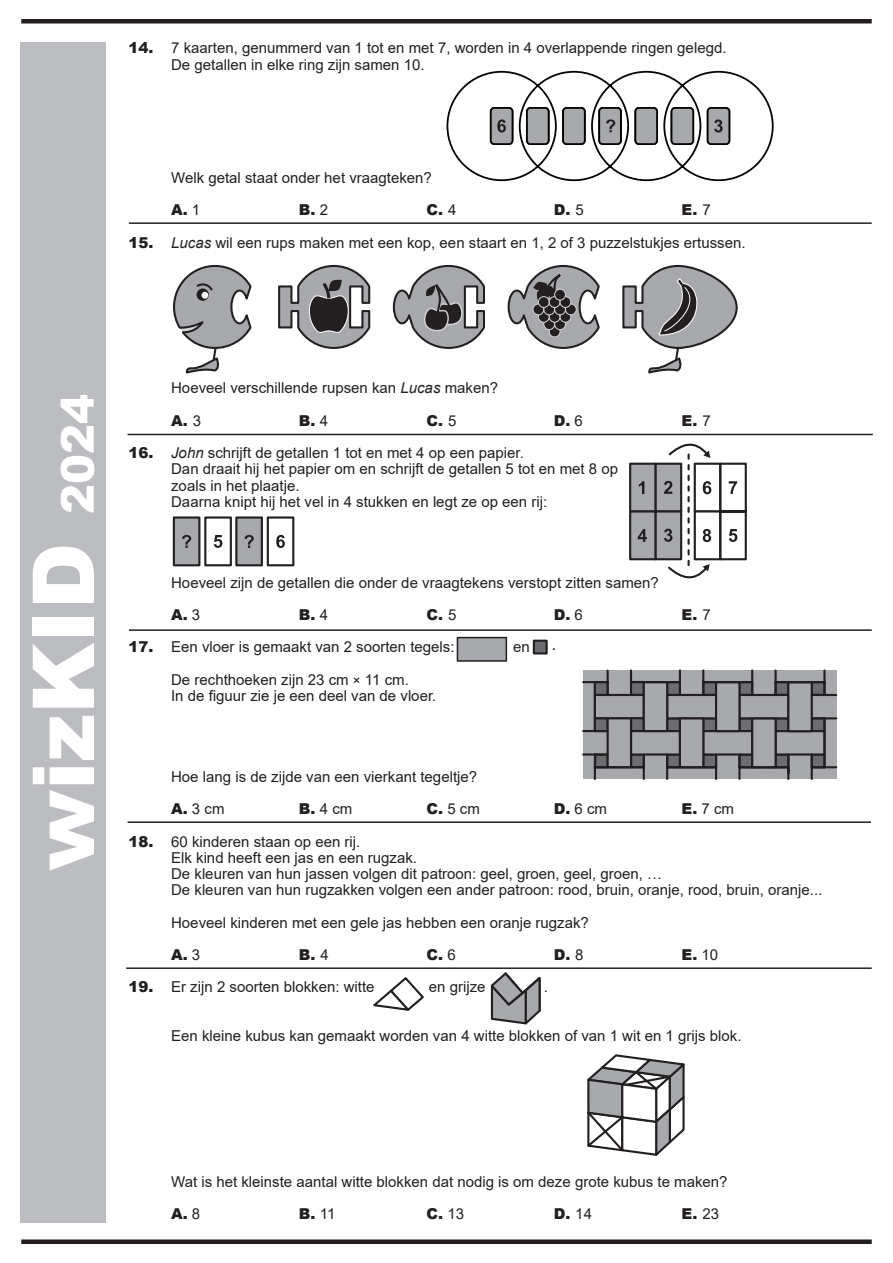
<style>
.page{position:relative;width:893px;height:1263px;background:#fff}
.page>*{position:absolute;margin:0;border:0;box-sizing:border-box;transform-origin:0 0}
.t1{font:900 85.5px "Arial";color:#fff}
.t2{font:18px "Arial";color:#231f20}
.t3{font:15px/16.2px "Arial";color:#231f20}
.t4{font:900 15px "Arial";color:#231f20}
.s1{font-weight:900}
.s2{font-weight:400}
.s3{font-style:italic}
.s4{font-size:45px}
.s5{font-size:13.5px}
</style>
<div class="page">
<div style="left:21px;top:43px;width:85px;height:1179px;background:#bcbdc0"></div>
<div style="left:21px;top:19px;width:851px;height:5px;background:#231f20"></div>
<div style="left:21px;top:1239px;width:851px;height:5px;background:#231f20"></div>
<hr style="left:129px;top:222px;width:743px;height:2px;background:#231f20">
<hr style="left:126px;top:967px;width:746px;height:2px;background:#231f20">
<hr style="left:129px;top:629px;width:743px;height:2px;background:#231f20">
<hr style="left:128px;top:434px;width:745px;height:1px;background:#231f20">
<hr style="left:128px;top:821px;width:743px;height:2px;background:#231f20">
<svg style="left:173px;top:264px;width:565px;height:110px"></svg>
<svg style="left:446px;top:70px;width:328px;height:112px"></svg>
<svg style="left:629px;top:443px;width:118px;height:136px"></svg>
<div style="left:173px;top:516px;width:27px;height:50px;background:#a8a9ad;border:2px solid #231f20"></div>
<div style="left:204px;top:516px;width:28px;height:50px;border:2px solid #231f20"></div>
<div style="left:235px;top:516px;width:28px;height:50px;background:#a8a9ad;border:2px solid #231f20"></div>
<svg style="left:214px;top:535px;width:8px;height:13px"></svg>
<svg style="left:266px;top:516px;width:29px;height:51px"></svg>
<svg style="left:244px;top:535px;width:10px;height:13px"></svg>
<svg style="left:182px;top:535px;width:9px;height:13px"></svg>
<svg style="left:582px;top:669px;width:256px;height:111px"></svg>
<svg style="left:456px;top:636px;width:52px;height:26px"></svg>
<svg style="left:587px;top:1054px;width:98px;height:102px"></svg>
<svg style="left:373px;top:977px;width:51px;height:34px"></svg>
<svg style="left:490px;top:972px;width:51px;height:53px"></svg>
<svg style="left:532px;top:639px;width:16px;height:16px"></svg>
<p class="t3" style="left:171px;top:40px;width:557px;text-indent:-43px"><span class="s1">14.</span> 7 kaarten, genummerd van 1 tot en met 7, worden in 4 overlappende ringen gelegd.<br>De getallen in elke ring zijn samen 10.</p>
<p class="t3" style="left:171px;top:161px;width:262px;line-height:32.4px">Welk getal staat onder het vraagteken?<br><span class="s1">A.</span> 1</p>
<p class="t4" style="left:299px;top:199px;width:31px">B. <span class="s2">2</span></p>
<p class="t4" style="left:426px;top:199px;width:32px">C. <span class="s2">4</span></p>
<p class="t4" style="left:554px;top:199px;width:31px">D. <span class="s2">5</span></p>
<p class="t4" style="left:681px;top:199px;width:31px">E. <span class="s2">7</span></p>
<p class="t3" style="left:129px;top:234px;width:618px"><span class="s1">15.</span> <span class="s3">Lucas</span> wil een rups maken met een kop, een staart en 1, 2 of 3 puzzelstukjes ertussen.</p>
<h1 class="t1" style="left:1px;top:871px;width:478px;rotate:-90deg">wizKID <span class="s4">2024</span></h1>
<p class="t3" style="left:171px;top:372px;width:328px;line-height:32.4px">Hoeveel verschillende rupsen kan <span class="s3">Lucas</span> maken?<br><span class="s1">A.</span> 3</p>
<p class="t4" style="left:299px;top:409px;width:31px">B. <span class="s2">4</span></p>
<p class="t4" style="left:426px;top:409px;width:32px">C. <span class="s2">5</span></p>
<p class="t4" style="left:554px;top:409px;width:30px">D. <span class="s2">6</span></p>
<p class="t4" style="left:681px;top:409px;width:31px">E. <span class="s2">7</span></p>
<p class="t3" style="left:171px;top:445px;width:448px;text-indent:-43px"><span class="s1">16.</span> <span class="s3">John</span> schrijft de getallen 1 tot en met 4 op een papier.<br>Dan draait hij het papier om en schrijft de getallen 5 tot en met 8 op zoals in het plaatje.<br>Daarna knipt hij het vel in 4 stukken en legt ze op een rij:</p>
<p class="t3" style="left:171px;top:566px;width:489px;line-height:32.4px">Hoeveel zijn de getallen die onder de vraagtekens verstopt zitten samen?<br><span class="s1">A.</span> 3</p>
<p class="t4" style="left:299px;top:604px;width:31px">B. <span class="s2">4</span></p>
<p class="t4" style="left:426px;top:604px;width:32px">C. <span class="s2">5</span></p>
<p class="t4" style="left:554px;top:604px;width:30px">D. <span class="s2">6</span></p>
<p class="t4" style="left:681px;top:604px;width:31px">E. <span class="s2">7</span></p>
<p class="t3" style="left:129px;top:639px;width:327px"><span class="s1">17.</span> Een vloer is gemaakt van 2 soorten tegels:</p>
<p class="t3" style="left:513px;top:639px;width:18px">en</p>
<p class="t3" style="left:171px;top:671px;width:267px">De rechthoeken zijn 23 cm <span class="s5">×</span> 11 cm.<br>In de figuur zie je een deel van de vloer.</p>
<p class="t2" style="left:551px;top:631px;width:7px">.</p>
<p class="t3" style="left:171px;top:760px;width:308px;line-height:32.4px">Hoe lang is de zijde van een vierkant tegeltje?<br><span class="s1">A.</span> 3 cm</p>
<p class="t3" style="left:299px;top:801px;width:55px"><span class="s1">B.</span> 4 cm</p>
<p class="t3" style="left:426px;top:801px;width:55px"><span class="s1">C.</span> 5 cm</p>
<p class="t3" style="left:554px;top:801px;width:55px"><span class="s1">D.</span> 6 cm</p>
<p class="t3" style="left:681px;top:801px;width:54px"><span class="s1">E.</span> 7 cm</p>
<p class="t3" style="left:171px;top:833px;width:653px;text-indent:-43px"><span class="s1">18.</span> 60 kinderen staan op een rij.<br>Elk kind heeft een jas en een rugzak.<br>De kleuren van hun jassen volgen dit patroon: geel, groen, geel, groen, …<br>De kleuren van hun rugzakken volgen een ander patroon: rood, bruin, oranje, rood, bruin, oranje...</p>
<p class="t3" style="left:171px;top:906px;width:419px;line-height:32.4px">Hoeveel kinderen met een gele jas hebben een oranje rugzak?<br><span class="s1">A.</span> 3</p>
<p class="t4" style="left:299px;top:944px;width:32px">B. <span class="s2">4</span></p>
<p class="t4" style="left:426px;top:944px;width:31px">C. <span class="s2">6</span></p>
<p class="t4" style="left:554px;top:944px;width:31px">D. <span class="s2">8</span></p>
<p class="t4" style="left:681px;top:944px;width:38px">E. <span class="s2">10</span></p>
<p class="t3" style="left:129px;top:979px;width:247px"><span class="s1">19.</span> Er zijn 2 soorten blokken: witte</p>
<p class="t3" style="left:429px;top:979px;width:58px">en grijze</p>
<p class="t3" style="left:544px;top:979px;width:6px">.</p>
<p class="t3" style="left:171px;top:1027px;width:572px">Een kleine kubus kan gemaakt worden van 4 witte blokken of van 1 wit en 1 grijs blok.</p>
<p class="t3" style="left:171px;top:1165px;width:558px;line-height:32.4px">Wat is het kleinste aantal witte blokken dat nodig is om deze grote kubus te maken?<br><span class="s1">A.</span> 8</p>
<p class="t4" style="left:299px;top:1203px;width:38px">B. <span class="s2">11</span></p>
<p class="t4" style="left:426px;top:1203px;width:39px">C. <span class="s2">13</span></p>
<p class="t4" style="left:554px;top:1203px;width:40px">D. <span class="s2">14</span></p>
<p class="t4" style="left:681px;top:1203px;width:39px">E. <span class="s2">23</span></p>
</div>
